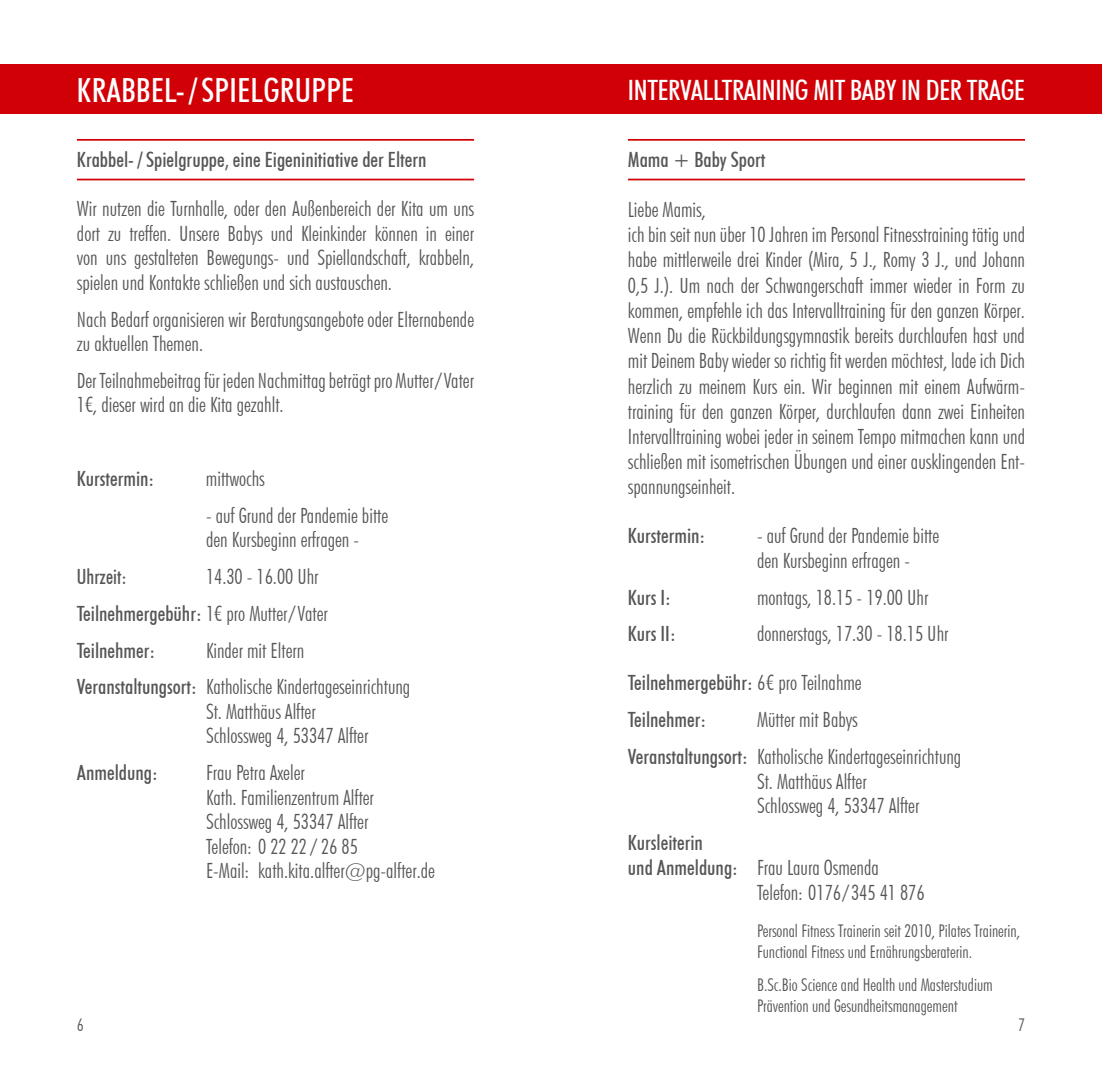
<style>
.page{position:relative;width:1102px;height:1072px;background:#fff}
.page>*{position:absolute;margin:0;border:0;box-sizing:border-box;transform-origin:0 0}
.t1{font:500 condensed 33.25px "Futura BT";letter-spacing:.01em;color:#fff}
.t2{font:500 condensed 28px "Futura BT";letter-spacing:-.01em;color:#fff}
.t3{font:300 condensed 21px/24.5px "Futura BT";color:#565655}
.t4{font:500 condensed 21px/36.8px "Futura BT";color:#565655}
.t5{font:500 condensed 21px "Futura BT";color:#565655;scale:.93 1}
.t6{font:300 condensed 17.5px/21px "Futura BT";color:#565655}
.s1{font-weight:500}
.s2{font-weight:300}
</style>
<div class="page">
<hr style="left:77px;top:179px;width:397px;height:1px;background:#d10007">
<hr style="left:77px;top:139px;width:397px;height:2px;background:#d10007">
<div style="left:0;top:64px;width:551px;height:50px;background:#d10007"></div>
<hr style="left:628px;top:179px;width:396px;height:1px;background:#d10007">
<hr style="left:628px;top:139px;width:396px;height:2px;background:#d10007">
<div style="left:551px;top:64px;width:550px;height:50px;background:#d10007"></div>
<h1 class="t1" style="left:77px;top:70px;width:278px">KRABBEL-/SPIELGRUPPE</h1>
<p class="t4" style="left:77px;top:141px;width:351px">Krabbel- / Spielgruppe, eine Eigeninitiative der Eltern</p>
<p class="t3" style="left:77px;top:196px;width:398px;text-align:justify">Wir nutzen die Turnhalle, oder den Außenbereich der Kita um uns dort zu treffen. Unsere Babys und Kleinkinder können in einer von uns gestalteten Bewegungs- und Spiellandschaft, krabbeln, spielen und Kontakte schließen und sich austauschen.</p>
<p class="t3" style="left:77px;top:307px;width:398px">Nach Bedarf organisieren wir Beratungsangebote oder Elternabende zu aktuellen Themen.</p>
<p class="t3" style="left:77px;top:368px;width:398px">Der Teilnahmebeitrag für jeden Nachmittag beträgt pro Mutter/Vater<br>1€, dieser wird an die Kita gezahlt.</p>
<p class="t4" style="left:77px;top:460px;width:79px">Kurstermin:</p>
<p class="t3" style="left:206px;top:466px;width:60px">mittwochs</p>
<p class="t3" style="left:206px;top:503px;width:184px">- auf Grund der Pandemie bitte den Kursbeginn erfragen -</p>
<p class="t5" style="left:77px;top:564px;width:55px">Uhrzeit:</p>
<p class="t3" style="left:77px;top:558px;width:252px;line-height:36.8px;text-indent:129px">14.30 - 16.00 Uhr<br><span class="s1">Teilnehmergebühr:</span> 1€ pro Mutter/Vater<br><span class="s1">Teilnehmer:</span></p>
<p class="t3" style="left:77px;top:631px;width:335px;line-height:36.8px;text-indent:129px">Kinder mit Eltern<br><span class="s1">Veranstaltungsort:</span> Katholische Kindertageseinrichtung</p>
<p class="t3" style="left:206px;top:699px;width:164px">St. Matthäus Alfter<br>Schlossweg 4, 53347 Alfter</p>
<p class="t4" style="left:77px;top:754px;width:82px">Anmeldung:</p>
<p class="t3" style="left:206px;top:760px;width:230px">Frau Petra Axeler<br>Kath. Familienzentrum Alfter<br>Schlossweg 4, 53347 Alfter<br>Telefon: 0 22 22 / 26 85<br>E-Mail: kath.kita.alfter@pg-alfter.de</p>
<h2 class="t2" style="left:628px;top:73px;width:398px">INTERVALLTRAINING MIT BABY IN DER TRAGE</h2>
<p class="t4" style="left:628px;top:141px;width:139px">Mama + Baby Sport</p>
<p class="t3" style="left:628px;top:197px;width:398px;line-height:25.2px">Liebe Mamis,<br>ich bin seit nun über 10 Jahren im Personal Fitnesstraining tätig und habe mittlerweile drei Kinder (Mira, 5 J., Romy 3 J., und Johann 0,5 J.). Um nach der Schwangerschaft immer wieder in Form zu kommen, empfehle ich das Intervalltraining für den ganzen Körper.<br>Wenn Du die Rückbildungsgymnastik bereits durchlaufen hast und mit Deinem Baby wieder so richtig fit werden möchtest, lade ich Dich herzlich zu meinem Kurs ein. Wir beginnen mit einem Aufwärm&shy;training für den ganzen Körper, durchlaufen dann zwei Einheiten Intervalltraining wobei jeder in seinem Tempo mitmachen kann und schließen mit isometrischen Übungen und einer ausklingenden Ent&shy;spannungseinheit.</p>
<p class="t4" style="left:628px;top:517px;width:79px">Kurstermin:</p>
<p class="t3" style="left:757px;top:523px;width:184px">- auf Grund der Pandemie bitte den Kursbeginn erfragen -</p>
<p class="t4" style="left:628px;top:578px;width:45px">Kurs I:</p>
<p class="t3" style="left:757px;top:585px;width:173px">montags, 18.15 - 19.00 Uhr</p>
<p class="t4" style="left:628px;top:615px;width:49px">Kurs II:</p>
<p class="t3" style="left:757px;top:621px;width:193px">donnerstags, 17.30 - 18.15 Uhr</p>
<p class="t4" style="left:628px;top:664px;width:235px">Teilnehmergebühr: <span class="s2">6€ pro Teilnahme<br></span>Teilnehmer:</p>
<p class="t3" style="left:628px;top:701px;width:335px;line-height:36.8px;text-indent:129px">Mütter mit Babys<br><span class="s1">Veranstaltungsort:</span> Katholische Kindertageseinrichtung</p>
<p class="t3" style="left:757px;top:768px;width:164px">St. Matthäus Alfter<br>Schlossweg 4, 53347 Alfter</p>
<p class="t4" style="left:628px;top:823px;width:77px">Kursleiterin</p>
<p class="t3" style="left:628px;top:855px;width:252px"><span class="s1">und Anmeldung:</span> Frau Laura Osmenda</p>
<p class="t3" style="left:757px;top:880px;width:169px">Telefon: 0176/345 41 876</p>
<p class="t6" style="left:756px;top:920px;width:265px">Personal Fitness Trainerin seit 2010, Pilates Trainerin,<br>Functional Fitness und Ernährungsberaterin.</p>
<p class="t6" style="left:756px;top:974px;width:237px">B.Sc.Bio Science and Health und Masterstudium<br>Prävention und Gesundheitsmanagement</p>
<p class="t6" style="left:77px;top:1013px;width:8px">6</p>
<p class="t6" style="left:1018px;top:1013px;width:8px">7</p>
</div>
